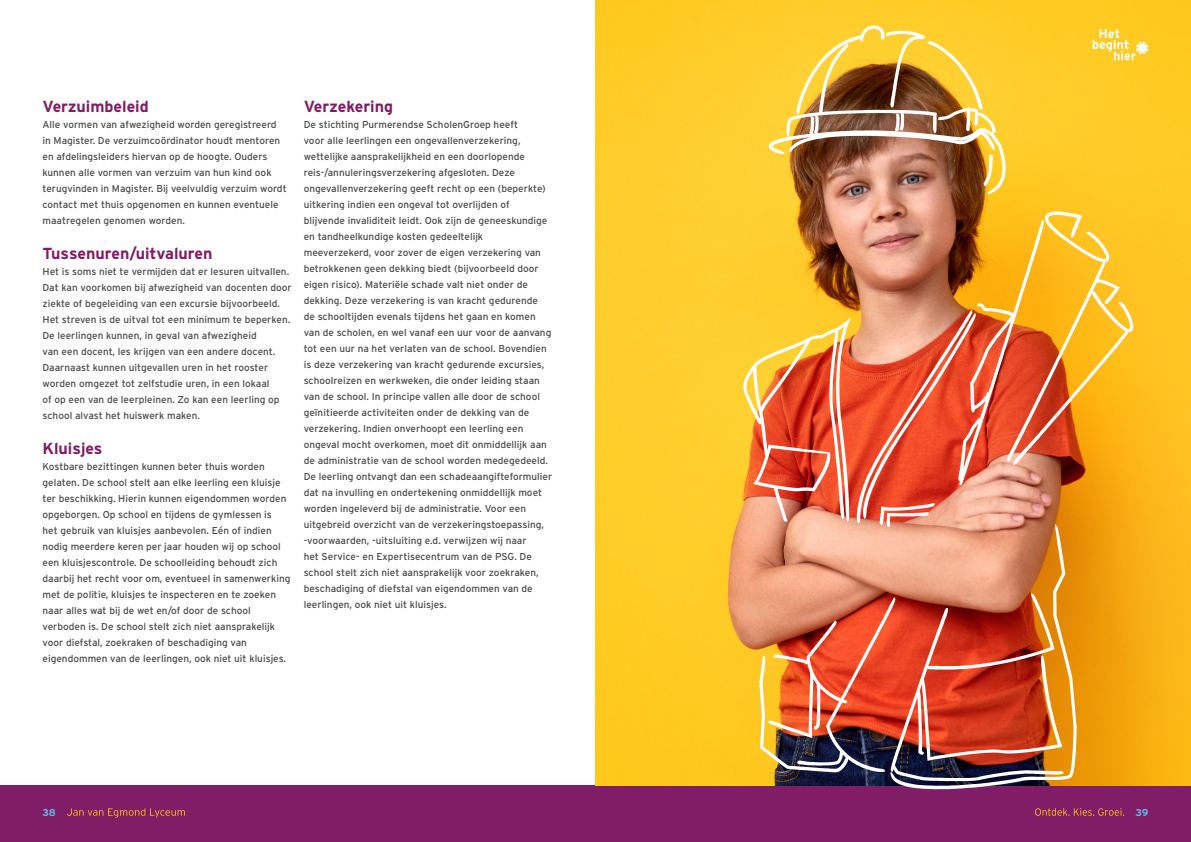
<style>
.page{position:relative;width:1191px;height:842px;background:#fff}
.page>*{position:absolute;margin:0;border:0;box-sizing:border-box;transform-origin:0 0}
.t1{font:700 16px "Interstate";color:#801d66}
.t2{font:10px/16px "Interstate";color:#4a4a49}
.t3{font:700 10px "Interstate";color:#65b9e9}
</style>
<div class="page">
<div style="left:0;top:785px;width:595px;height:57px;background:#801d66"></div>
<div style="left:595px;top:785px;width:596px;height:57px;background:#801d66"></div>
<svg style="left:1035px;top:808px;width:89px;height:8px"></svg>
<svg style="left:67px;top:808px;width:118px;height:10px"></svg>
<img style="left:595px;top:0;width:596px;height:785px">
<img style="left:769px;top:26px;width:236px;height:168px">
<svg style="left:890px;top:527px;width:186px;height:262px"></svg>
<img style="left:743px;top:211px;width:390px;height:316px">
<img style="left:759px;top:593px;width:305px;height:188px">
<svg style="left:1092px;top:29px;width:56px;height:31px"></svg>
<h1 class="t1" style="left:43px;top:97px;width:108px">Verzuimbeleid</h1>
<p class="t2" style="left:43px;top:116px;width:246px">Alle vormen van afwezigheid worden geregistreerd in Magister. De verzuimcoördinator houdt mentoren en afdelingsleiders hiervan op de hoogte. Ouders kunnen alle vormen van verzuim van hun kind ook terugvinden in Magister. Bij veelvuldig verzuim wordt contact met thuis opgenomen en kunnen eventuele maatregelen genomen worden.</p>
<h1 class="t1" style="left:43px;top:245px;width:171px">Tussenuren/uitvaluren</h1>
<p class="t2" style="left:43px;top:264px;width:251px">Het is soms niet te vermijden dat er lesuren uitvallen.<br>Dat kan voorkomen bij afwezigheid van docenten door ziekte of begeleiding van een excursie bijvoorbeeld.<br>Het streven is de uitval tot een minimum te beperken.<br>De leerlingen kunnen, in geval van afwezigheid<br>van een docent, les krijgen van een andere docent.<br>Daarnaast kunnen uitgevallen uren in het rooster worden omgezet tot zelfstudie uren, in een lokaal<br>of op een van de leerpleinen. Zo kan een leerling op school alvast het huiswerk maken.</p>
<h1 class="t1" style="left:43px;top:440px;width:62px">Kluisjes</h1>
<p class="t2" style="left:43px;top:459px;width:249px">Kostbare bezittingen kunnen beter thuis worden gelaten. De school stelt aan elke leerling een kluisje ter beschikking. Hierin kunnen eigendommen worden opgeborgen. Op school en tijdens de gymlessen is<br>het gebruik van kluisjes aanbevolen. Eén of indien nodig meerdere keren per jaar houden wij op school een kluisjescontrole. De schoolleiding behoudt zich daarbij het recht voor om, eventueel in samenwerking met de politie, kluisjes te inspecteren en te zoeken naar alles wat bij de wet en/of door de school verboden is. De school stelt zich niet aansprakelijk voor diefstal, zoekraken of beschadiging van eigendommen van de leerlingen, ook niet uit kluisjes.</p>
<h1 class="t1" style="left:304px;top:97px;width:91px">Verzekering</h1>
<p class="t2" style="left:304px;top:116px;width:250px">De stichting Purmerendse ScholenGroep heeft<br>voor alle leerlingen een ongevallenverzekering, wettelijke aansprakelijkheid en een doorlopende reis-/annuleringsverzekering afgesloten. Deze ongevallenverzekering geeft recht op een (beperkte) uitkering indien een ongeval tot overlijden of blijvende invaliditeit leidt. Ook zijn de geneeskundige en tandheelkundige kosten gedeeltelijk meeverzekerd, voor zover de eigen verzekering van betrokkenen geen dekking biedt (bijvoorbeeld door eigen risico). Materiële schade valt niet onder de dekking. Deze verzekering is van kracht gedurende<br>de schooltijden evenals tijdens het gaan en komen van de scholen, en wel vanaf een uur voor de aanvang tot een uur na het verlaten van de school. Bovendien is deze verzekering van kracht gedurende excursies, schoolreizen en werkweken, die onder leiding staan van de school. In principe vallen alle door de school geïnitieerde activiteiten onder de dekking van de verzekering. Indien onverhoopt een leerling een ongeval mocht overkomen, moet dit onmiddellijk aan de administratie van de school worden medegedeeld.<br>De leerling ontvangt dan een schadeaangifteformulier dat na invulling en ondertekening onmiddellijk moet worden ingeleverd bij de administratie. Voor een uitgebreid overzicht van de verzekeringstoepassing, -voorwaarden, -uitsluiting e.d. verwijzen wij naar<br>het Service- en Expertisecentrum van de PSG. De school stelt zich niet aansprakelijk voor zoekraken, beschadiging of diefstal van eigendommen van de leerlingen, ook niet uit kluisjes.</p>
<p class="t3" style="left:43px;top:807px;width:15px">38</p>
<p class="t3" style="left:1135px;top:807px;width:14px">39</p>
</div>
